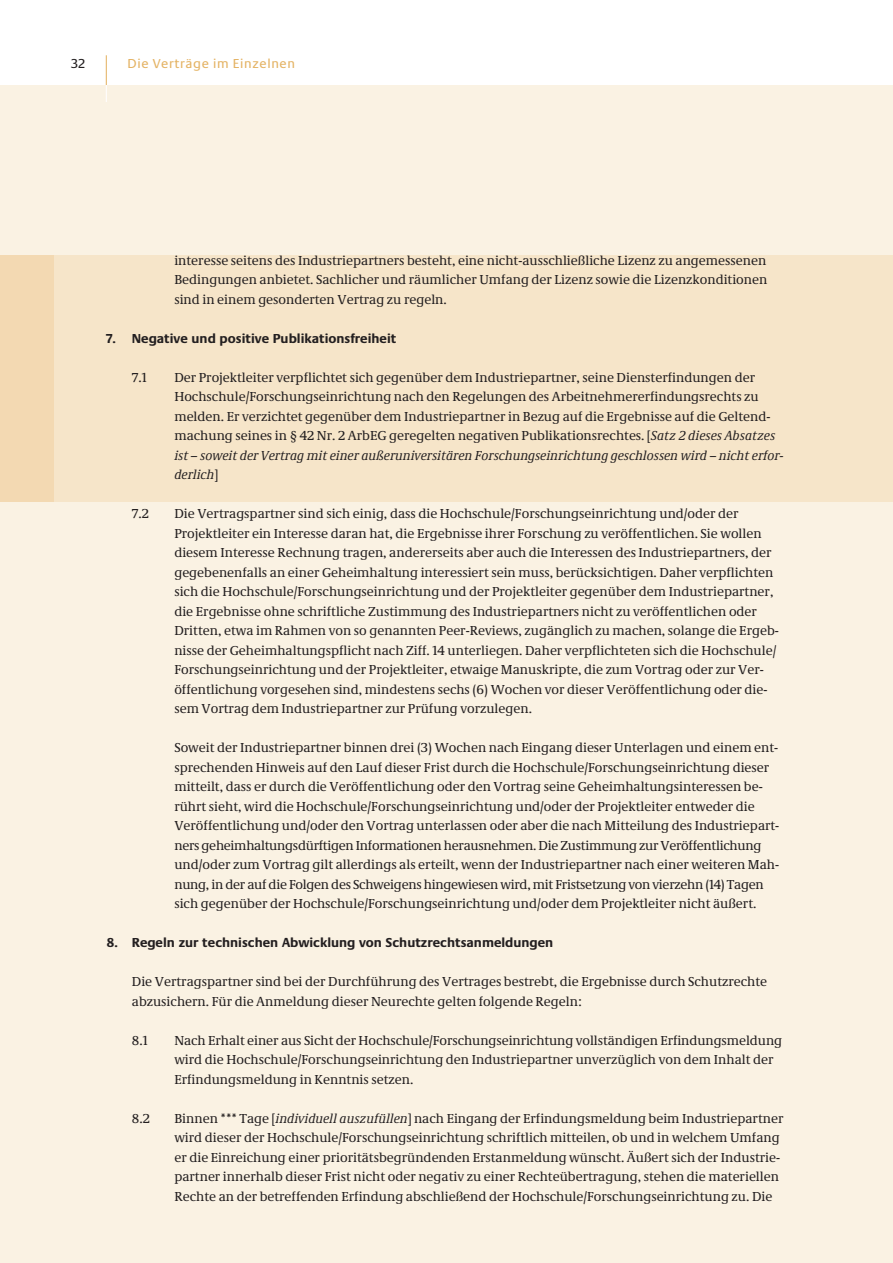
<style>
.page{position:relative;width:893px;height:1263px;background:#fff}
.page>*{position:absolute;margin:0;border:0;box-sizing:border-box;transform-origin:0 0}
.t1{font:13.5px/19.5px "Neue Demos";color:#231f20}
.t2{font:700 13.5px "Neue Praxis";color:#231f20}
.t3{font:13.5px "Neue Praxis";letter-spacing:.05em;color:#e4b364}
.t4{font:13.5px "Neue Praxis";color:#231f20}
.s1{font-style:italic}
</style>
<div class="page">
<div style="left:0;top:85px;width:893px;height:1178px;background:#faf2e3"></div>
<hr style="left:106px;top:55px;width:1px;height:30px;background:#e4b364">
<svg style="left:106px;top:85px;width:1px;height:17px"></svg>
<div style="left:0;top:255px;width:893px;height:247px;background:#f6e5c9"></div>
<div style="left:0;top:255px;width:53px;height:247px;background:#f3d9b2"></div>
<p class="t4" style="left:71px;top:55px;width:15px">32</p>
<p class="t3" style="left:128px;top:55px;width:169px">Die Verträge im Einzelnen</p>
<p class="t1" style="left:174px;top:250px;width:595px;text-align:justify">interesse seitens des Industriepartners besteht, eine nicht-ausschließliche Lizenz zu angemessenen Bedingungen anbietet. Sachlicher und räumlicher Umfang der Lizenz sowie die Lizenzkonditionen sind in einem gesonderten Vertrag zu regeln.</p>
<p class="t2" style="left:106px;top:330px;width:292px">7. Negative und positive Publikationsfreiheit</p>
<p class="t1" style="left:132px;top:367px;width:16px">7.1</p>
<p class="t1" style="left:174px;top:367px;width:611px">Der Projektleiter verpflichtet sich gegenüber dem Industriepartner, seine Diensterfindungen der Hochschule/Forschungseinrichtung nach den Regelungen des Arbeitnehmererfindungsrechts zu melden. Er verzichtet gegenüber dem Industriepartner in Bezug auf die Ergebnisse auf die Geltend&shy;machung seines in § 42 Nr. 2 ArbEG geregelten negativen Publikationsrechtes. [<span class="s1">Satz 2 dieses Absatzes ist – soweit der Vertrag mit einer außeruniversitären Forschungseinrichtung geschlossen wird – nicht erfor&shy;derlich</span>]</p>
<p class="t1" style="left:132px;top:504px;width:19px">7.2</p>
<p class="t1" style="left:174px;top:504px;width:606px">Die Vertragspartner sind sich einig, dass die Hochschule/Forschungseinrichtung und/oder der Projektleiter ein Interesse daran hat, die Ergebnisse ihrer Forschung zu veröffentlichen. Sie wollen diesem Interesse Rechnung tragen, andererseits aber auch die Interessen des Industriepartners, der gegebenenfalls an einer Geheimhaltung interessiert sein muss, berücksichtigen. Daher verpflichten sich die Hochschule/Forschungseinrichtung und der Projektleiter gegenüber dem Industriepartner, die Ergebnisse ohne schriftliche Zustimmung des Industriepartners nicht zu veröffentlichen oder Dritten, etwa im Rahmen von so genannten Peer-Reviews, zugänglich zu machen, solange die Ergeb&shy;nisse der Geheimhaltungspflicht nach Ziff. 14 unterliegen. Daher verpflichteten sich die Hochschule/ Forschungseinrichtung und der Projektleiter, etwaige Manuskripte, die zum Vortrag oder zur Ver&shy;öffentlichung vorgesehen sind, mindestens sechs (6) Wochen vor dieser Veröffentlichung oder die&shy;sem Vortrag dem Industriepartner zur Prüfung vorzulegen.</p>
<p class="t1" style="left:174px;top:738px;width:606px">Soweit der Industriepartner binnen drei (3) Wochen nach Eingang dieser Unterlagen und einem ent&shy;sprechenden Hinweis auf den Lauf dieser Frist durch die Hochschule/Forschungseinrichtung dieser mitteilt, dass er durch die Veröffentlichung oder den Vortrag seine Geheimhaltungsinteressen be&shy;rührt sieht, wird die Hochschule/Forschungseinrichtung und/oder der Projektleiter entweder die Veröffentlichung und/oder den Vortrag unterlassen oder aber die nach Mitteilung des Industriepart&shy;ners geheimhaltungsdürftigen Informationen herausnehmen. Die Zustimmung zur Veröffentlichung und/oder zum Vortrag gilt allerdings als erteilt, wenn der Industriepartner nach einer weiteren Mah&shy;nung, in der auf die Folgen des Schweigens hingewiesen wird, mit Fristsetzung von vierzehn (14) Tagen sich gegenüber der Hochschule/Forschungseinrichtung und/oder dem Projektleiter nicht äußert.</p>
<p class="t2" style="left:106px;top:935px;width:448px">8. Regeln zur technischen Abwicklung von Schutzrechtsanmeldungen</p>
<p class="t1" style="left:132px;top:972px;width:637px">Die Vertragspartner sind bei der Durchführung des Vertrages bestrebt, die Ergebnisse durch Schutzrechte abzusichern. Für die Anmeldung dieser Neurechte gelten folgende Regeln:</p>
<p class="t1" style="left:132px;top:1030px;width:17px">8.1</p>
<p class="t1" style="left:174px;top:1030px;width:609px">Nach Erhalt einer aus Sicht der Hochschule/Forschungseinrichtung vollständigen Erfindungsmeldung wird die Hochschule/Forschungseinrichtung den Industriepartner unverzüglich von dem Inhalt der<br>Erfindungsmeldung in Kenntnis setzen.</p>
<p class="t1" style="left:132px;top:1108px;width:19px">8.2</p>
<p class="t1" style="left:174px;top:1108px;width:611px">Binnen *** Tage [<span class="s1">individuell auszufüllen</span>] nach Eingang der Erfindungsmeldung beim Industriepartner wird dieser der Hochschule/Forschungseinrichtung schriftlich mitteilen, ob und in welchem Umfang er die Einreichung einer prioritätsbegründenden Erstanmeldung wünscht. Äußert sich der Industrie&shy;partner innerhalb dieser Frist nicht oder negativ zu einer Rechteübertragung, stehen die materiellen Rechte an der betreffenden Erfindung abschließend der Hochschule/Forschungseinrichtung zu. Die</p>
</div>
